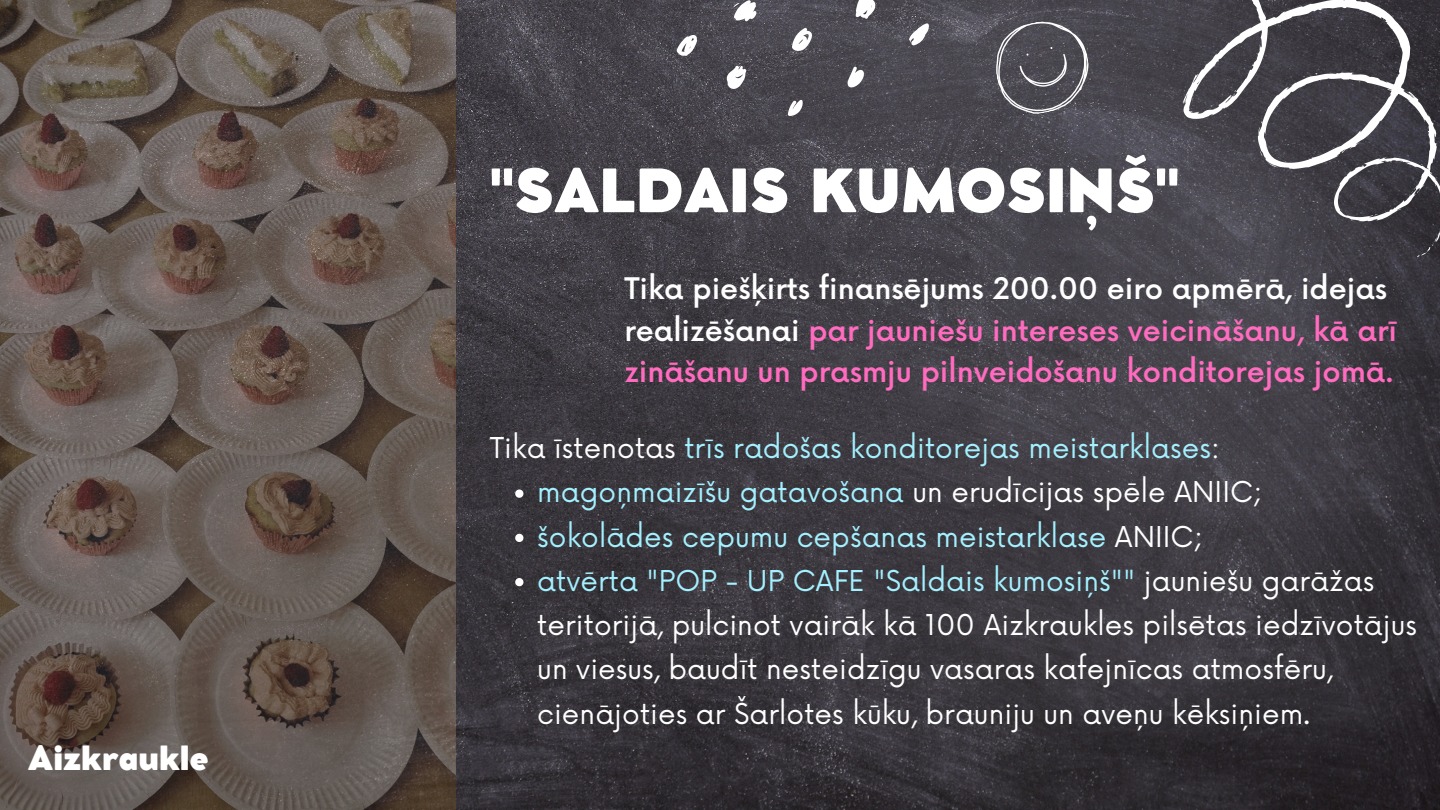
<style>
.page{position:relative;width:1440px;height:810px;background:#fff}
.page>*{position:absolute;margin:0;border:0;box-sizing:border-box;transform-origin:0 0}
.t1{font:800 59px "Cocomat Pro";color:#fff}
.t2{font:800 33px "Cocomat Pro";color:#fff}
.t3{font:500 29px/41.2px "Now";color:#ff6bbe}
.t4{font:28px/44.2px "Now";letter-spacing:.005em;color:#fff}
.t5{font:28px "Now";letter-spacing:.005em;color:#a4f0ff}
.s1{color:#fff}
.s2{color:#a4f0ff}
</style>
<div class="page">
<img style="left:456px;top:0;width:984px;height:810px">
<img style="left:0;top:0;width:456px;height:810px">
<svg style="left:988px;top:14px;width:108px;height:106px;background:#5c5a61"></svg>
<svg style="left:1134px;top:0;width:306px;height:299px;background:#504e55"></svg>
<svg style="left:665px;top:0;width:286px;height:116px;background:#57545c"></svg>
<svg style="left:515px;top:490px;width:8px;height:8px"></svg>
<svg style="left:515px;top:534px;width:8px;height:8px"></svg>
<svg style="left:515px;top:578px;width:8px;height:8px"></svg>
<p class="t2" style="left:28px;top:745px;width:182px">Aizkraukle</p>
<p class="t1" style="left:490px;top:169px;width:691px">"SALDAIS KUMOSIŅŠ"</p>
<p class="t3" style="left:624px;top:270px;width:774px"><span class="s1">Tika piešķirts finansējums 200.00 eiro apmērā, idejas realizēšanai</span> par jauniešu intereses veicināšanu, kā arī zināšanu un prasmju pilnveidošanu konditorejas jomā.</p>
<p class="t5" style="left:490px;top:432px;width:732px"><span class="s1">Tika īstenotas</span> trīs radošas konditorejas meistarklases<span class="s1">:</span></p>
<p class="t4" style="left:537px;top:472px;width:727px"><span class="s2">magoņmaizīšu gatavošana</span> un erudīcijas spēle ANIIC;</p>
<p class="t5" style="left:537px;top:521px;width:667px">šokolādes cepumu cepšanas meistarklase <span class="s1">ANIIC;</span></p>
<p class="t4" style="left:537px;top:560px;width:881px"><span class="s2">atvērta "POP - UP CAFE "Saldais kumosiņš""</span> jauniešu garāžas teritorijā, pulcinot vairāk kā 100 Aizkraukles pilsētas iedzīvotājus un viesus, baudīt nesteidzīgu vasaras kafejnīcas atmosfēru, cienājoties ar Šarlotes kūku, brauniju un aveņu kēksiņiem.</p>
</div>
